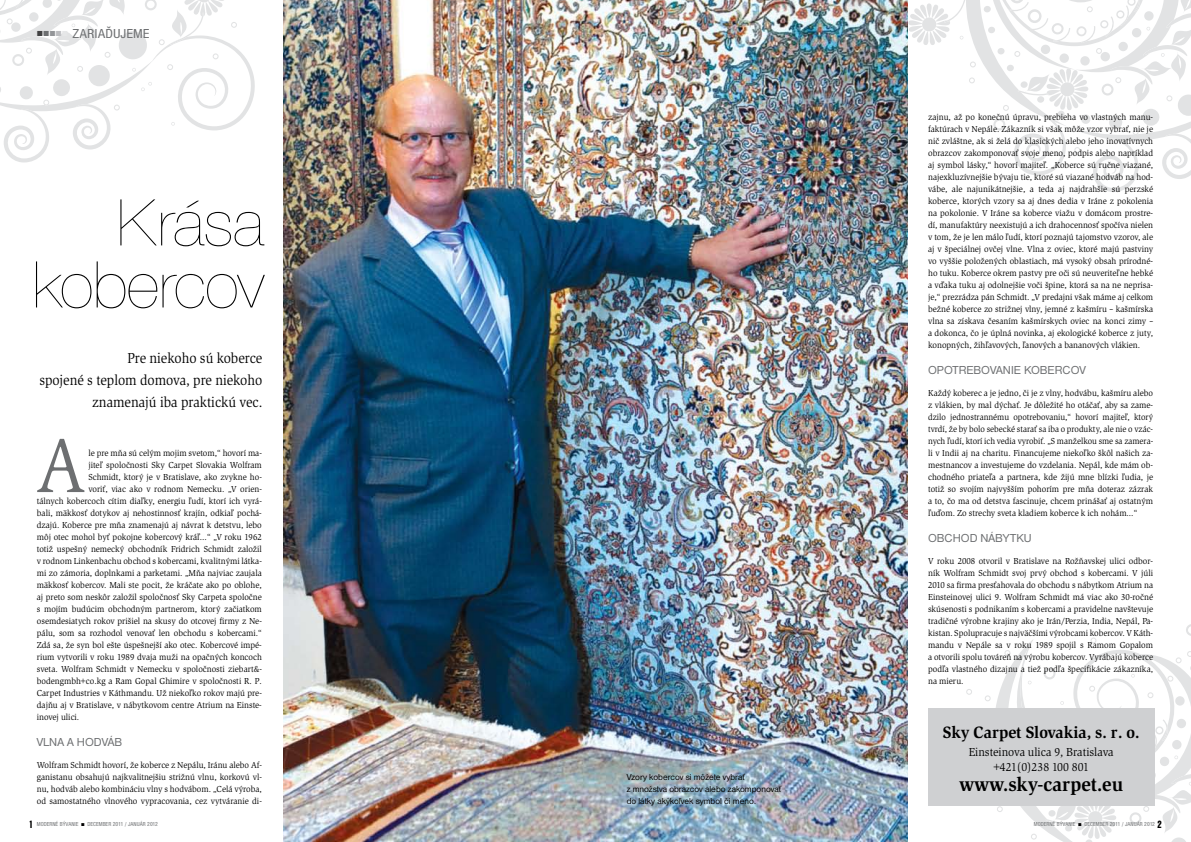
<style>
.page{position:relative;width:1191px;height:842px;background:#fff}
.page>*{position:absolute;margin:0;border:0;box-sizing:border-box;transform-origin:0 0}
.t1{font:79.8px "Slimbach Itc TCE Boo";color:#6d6f71;scale:.9 1}
.t2{font:69px/62px "Nimbus San DCE Ult Lig";letter-spacing:-.03em;color:#000;text-align:right}
.t3{font:700 20px "Slimbach Itc TCE";color:#000;scale:.95 1}
.t4{font:700 17px "Slimbach Itc TCE";color:#000;scale:.95 1}
.t5{font:14.9px/22px "Slimbach Itc TCE Boo";color:#000;text-align:right;scale:.91 1}
.t6{font:condensed 13.5px "Nimbus San DCE";color:#6d6f71;scale:1.11 1}
.t7{font:12px "Nimbus San DCE";color:#6d6f71}
.t8{font:12px/15px "Slimbach Itc TCE Boo";color:#000;text-align:center;scale:.95 1}
.t9{font:9px/12px "Slimbach Itc TCE Boo";color:#000;text-align:justify;scale:.95 1}
.t10{font:9px/12px "Nimbus San DCE";color:#000}
.t11{font:condensed 6px "Nimbus San DCE";color:#6d6f71}
.s1{font-family:"Nimbus San DCE Bla Con";font-stretch:normal;font-size:11px;color:#000}
</style>
<div class="page">
<svg style="left:907px;top:0;width:284px;height:192px"></svg>
<img style="left:283px;top:0;width:624px;height:842px">
<div style="left:928px;top:708px;width:226px;height:97px;background:#cfd0d2"></div>
<svg style="left:935px;top:624px;width:256px;height:218px"></svg>
<svg style="left:0;top:0;width:255px;height:162px"></svg>
<h3 class="t6" style="left:72px;top:26px;width:71px">ZARIAĎUJEME</h3>
<h2 class="t2" style="left:31px;top:193px;width:236px">Krása kobercov</h2>
<h3 class="t5" style="left:39px;top:347px;width:246px">Pre niekoho sú koberce<br>spojené s teplom domova, pre niekoho znamenajú iba praktickú vec.</h3>
<h1 class="t1" style="left:37px;top:419px;width:55px">A</h1>
<p class="t9" style="left:88px;top:447px;width:184px">le pre mňa sú celým mojim svetom,“ hovorí ma-</p>
<p class="t9" style="left:88px;top:459px;width:184px">jiteľ spoločnosti Sky Carpet Slovakia Wolfram</p>
<p class="t9" style="left:88px;top:471px;width:184px">Schmidt, ktorý je v Bratislave, ako zvykne ho-</p>
<p class="t9" style="left:88px;top:483px;width:184px">voriť, viac ako v rodnom Nemecku. „V orien-</p>
<p class="t9" style="left:37px;top:495px;width:238px">tálnych kobercoch cítim diaľky, energiu ľudí, ktorí ich vyrá-</p>
<p class="t9" style="left:37px;top:507px;width:238px">bali, mäkkosť dotykov aj nehostinnosť krajín, odkiaľ pochá-</p>
<p class="t9" style="left:37px;top:519px;width:238px">dzajú. Koberce pre mňa znamenajú aj návrat k detstvu, lebo</p>
<p class="t9" style="left:37px;top:531px;width:238px">môj otec mohol byť pokojne kobercový kráľ...“ „V roku 1962</p>
<p class="t9" style="left:37px;top:543px;width:238px">totiž uspešný nemecký obchodník Fridrich Schmidt založil</p>
<p class="t9" style="left:37px;top:555px;width:238px">v rodnom Linkenbachu obchod s kobercami, kvalitnými látka-</p>
<p class="t9" style="left:37px;top:567px;width:238px">mi zo zámoria, doplnkami a parketami. „Mňa najviac zaujala</p>
<p class="t9" style="left:37px;top:579px;width:238px">mäkkosť kobercov. Mali ste pocit, že kráčate ako po oblohe,</p>
<p class="t9" style="left:37px;top:591px;width:238px">aj preto som neskôr založil spoločnosť Sky Carpeta spoločne</p>
<p class="t9" style="left:37px;top:603px;width:238px">s mojím budúcim obchodným partnerom, ktorý začiatkom</p>
<p class="t9" style="left:37px;top:615px;width:238px">osemdesiatych rokov prišiel na skusy do otcovej firmy z Ne-</p>
<p class="t9" style="left:37px;top:627px;width:238px">pálu, som sa rozhodol venovať len obchodu s kobercami.“</p>
<p class="t9" style="left:37px;top:639px;width:238px">Zdá sa, že syn bol ešte úspešnejší ako otec. Kobercové impé-</p>
<p class="t9" style="left:37px;top:651px;width:238px">rium vytvorili v roku 1989 dvaja muži na opačných koncoch</p>
<p class="t9" style="left:37px;top:663px;width:238px">sveta. Wolfram Schmidt v Nemecku v spoločnosti ziebart&amp;-</p>
<p class="t9" style="left:37px;top:675px;width:238px">bodengmbh+co.kg a Ram Gopal Ghimire v spoločnosti R. P.</p>
<p class="t9" style="left:37px;top:687px;width:238px">Carpet Industries v Káthmandu. Už niekoľko rokov majú pre-</p>
<p class="t9" style="left:37px;top:699px;width:238px">dajňu aj v Bratislave, v nábytkovom centre Atrium na Einste-</p>
<p class="t9" style="left:37px;top:711px;width:46px">inovej ulici.</p>
<h3 class="t7" style="left:37px;top:735px;width:87px">VLNA A HODVÁB</h3>
<p class="t9" style="left:37px;top:759px;width:238px">Wolfram Schmidt hovorí, že koberce z Nepálu, Iránu alebo Af&shy;ganistanu obsahujú najkvalitnejšiu strižnú vlnu, korkovú vl&shy;nu, hodváb alebo kombináciu vlny s hodvábom. „Celá výroba, od samostatného vlnového vypracovania, cez vytváranie di-</p>
<p class="t11" style="left:29px;top:821px;width:51px"><span class="s1">1</span> MODERNÉ BÝVANIE</p>
<p class="t11" style="left:87px;top:821px;width:72px">DECEMBER 2011 / JANUÁR 2012</p>
<p class="t10" style="left:626px;top:771px;width:156px">Vzory kobercov si môžete vybrať<br>z množstva obrazcov alebo zakomponovať do látky akýkoľvek symbol či meno.</p>
<p class="t9" style="left:928px;top:111px;width:238px">zajnu, až po konečnú úpravu, prebieha vo vlastných manu&shy;faktúrach v Nepále. Zákazník si však môže vzor vybrať, nie je nič zvláštne, ak si želá do klasických alebo jeho inovatívnych obrazcov zakomponovať svoje meno, podpis alebo napríklad aj symbol lásky,“ hovorí majiteľ. „Koberce sú ručne viazané, najexkluzívnejšie bývaju tie, ktoré sú viazané hodváb na hod&shy;vábe, ale najunikátnejšie, a teda aj najdrahšie sú perzské koberce, ktorých vzory sa aj dnes dedia v Iráne z pokolenia na pokolonie. V Iráne sa koberce viažu v domácom prostre&shy;dí, manufaktúry neexistujú a ich drahocennosť spočíva nielen v tom, že je len málo ľudí, ktorí poznajú tajomstvo vzorov, ale aj v špeciálnej ovčej vlne. Vlna z oviec, ktoré majú pastviny vo vyššie položených oblastiach, má vysoký obsah prírodné&shy;ho tuku. Koberce okrem pastvy pre oči sú neuveriteľne hebké a vďaka tuku aj odolnejšie voči špine, ktorá sa na ne neprisa&shy;je,“ prezrádza pán Schmidt. „V predajni však máme aj celkom bežné koberce zo strižnej vlny, jemné z kašmíru – kašmírska vlna sa získava česaním kašmírskych oviec na konci zimy – a dokonca, čo je úplná novinka, aj ekologické koberce z juty, konopných, žihľavových, ľanových a bananových vlákien.</p>
<h3 class="t7" style="left:928px;top:363px;width:159px">OPOTREBOVANIE KOBERCOV</h3>
<p class="t9" style="left:928px;top:387px;width:238px">Každý koberec a je jedno, či je z vlny, hodvábu, kašmíru alebo z vlákien, by mal dýchať. Je dôležité ho otáčať, aby sa zame&shy;dzilo jednostrannému opotrebovaniu,“ hovorí majiteľ, ktorý tvrdí, že by bolo sebecké starať sa iba o produkty, ale nie o vzác&shy;nych ľudí, ktorí ich vedia vyrobiť. „S manželkou sme sa zamera&shy;li v Indii aj na charitu. Financujeme niekoľko škôl našich za&shy;mestnancov a investujeme do vzdelania. Nepál, kde mám ob&shy;chodného priateľa a partnera, kde žijú mne blízki ľudia, je totiž so svojím najvyšším pohorím pre mňa doteraz zázrak a to, čo ma od detstva fascinuje, chcem prinášať aj ostatným ľuďom. Zo strechy sveta kladiem koberce k ich nohám...“</p>
<h3 class="t7" style="left:928px;top:531px;width:105px">OBCHOD NÁBYTKU</h3>
<p class="t9" style="left:928px;top:555px;width:238px">V roku 2008 otvoril v Bratislave na Rožňavskej ulici odbor&shy;ník Wolfram Schmidt svoj prvý obchod s kobercami. V júli 2010 sa firma presťahovala do obchodu s nábytkom Atrium na Einsteinovej ulici 9. Wolfram Schmidt má viac ako 30-ročné skúsenosti s podnikaním s kobercami a pravidelne navštevuje tradičné výrobne krajiny ako je Irán/Perzia, India, Nepál, Pa&shy;kistan. Spolupracuje s najväčšími výrobcami kobercov. V Káth&shy;mandu v Nepále sa v roku 1989 spojil s Ramom Gopalom a otvorili spolu továreň na výrobu kobercov. Vyrábajú koberce podľa vlastného dizajnu a tiež podľa špecifikácie zákazníka, na mieru.</p>
<h3 class="t4" style="left:943px;top:722px;width:209px">Sky Carpet Slovakia, s. r. o.</h3>
<h3 class="t8" style="left:968px;top:744px;width:154px">Einsteinova ulica 9, Bratislava +421(0)238 100 801</h3>
<h3 class="t3" style="left:959px;top:772px;width:174px">www.sky-carpet.eu</h3>
<p class="t11" style="left:1033px;top:821px;width:43px">MODERNÉ BÝVANIE</p>
<p class="t11" style="left:1084px;top:821px;width:79px">DECEMBER 2011 / JANUÁR 2012 <span class="s1">2</span></p>
</div>
